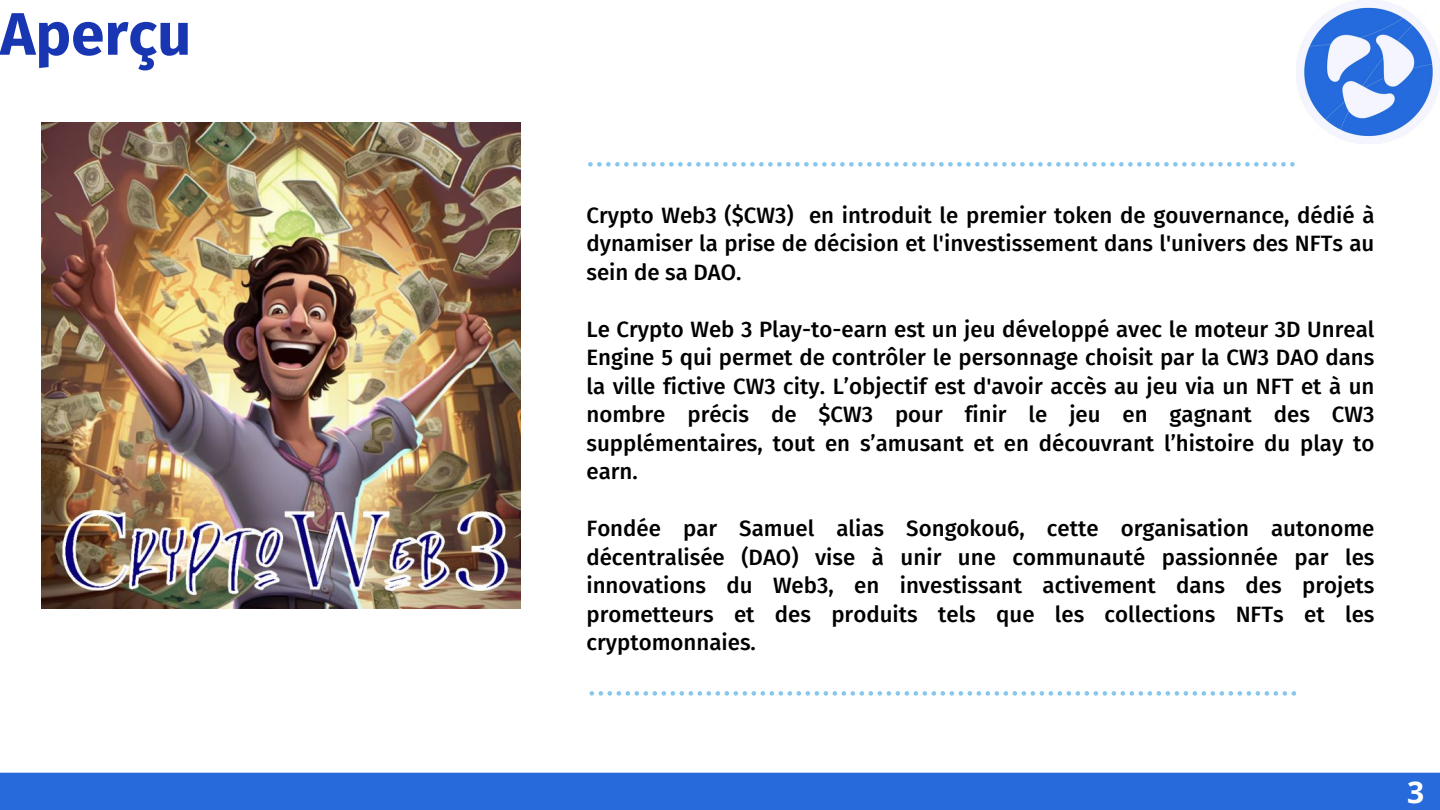
<style>
.page{position:relative;width:1440px;height:810px;background:#fff}
.page>*{position:absolute;margin:0;border:0;box-sizing:border-box;transform-origin:0 0}
.t1{font:700 60px "Fira Sans";color:#1836b2}
.t2{font:700 30px "Open Sans";color:#fff}
.t3{font:500 22.3px/28.5px "Fira Sans";color:#000;text-align:justify}
</style>
<div class="page">
<svg style="left:590px;top:691px;width:706px;height:5px"></svg>
<svg style="left:588px;top:162px;width:707px;height:5px"></svg>
<img style="left:42px;top:122px;width:478px;height:487px">
<img style="left:1296px;top:0;width:144px;height:143px">
<div style="left:0;top:773px;width:1440px;height:37px;background:#266adc"></div>
<h1 class="t1" style="left:0;top:-1px;width:193px">Aperçu</h1>
<p class="t3" style="left:586px;top:201px;width:790px">Crypto Web3 ($CW3) en introduit le premier token de gouvernance, dédié à dynamiser la prise de décision et l'investissement dans l'univers des NFTs au sein de sa DAO.</p>
<p class="t3" style="left:586px;top:315px;width:790px">Le Crypto Web 3 Play-to-earn est un jeu développé avec le moteur 3D Unreal Engine 5 qui permet de contrôler le personnage choisit par la CW3 DAO dans la ville fictive CW3 city. L’objectif est d'avoir accès au jeu via un NFT et à un nombre précis de $CW3 pour finir le jeu en gagnant des CW3 supplémentaires, tout en s’amusant et en découvrant l’histoire du play to earn.</p>
<p class="t3" style="left:586px;top:514px;width:790px">Fondée par Samuel alias Songokou6, cette organisation autonome décentralisée (DAO) vise à unir une communauté passionnée par les innovations du Web3, en investissant activement dans des projets prometteurs et des produits tels que les collections NFTs et les cryptomonnaies.</p>
<h2 class="t2" style="left:1407px;top:771px;width:19px">3</h2>
</div>
